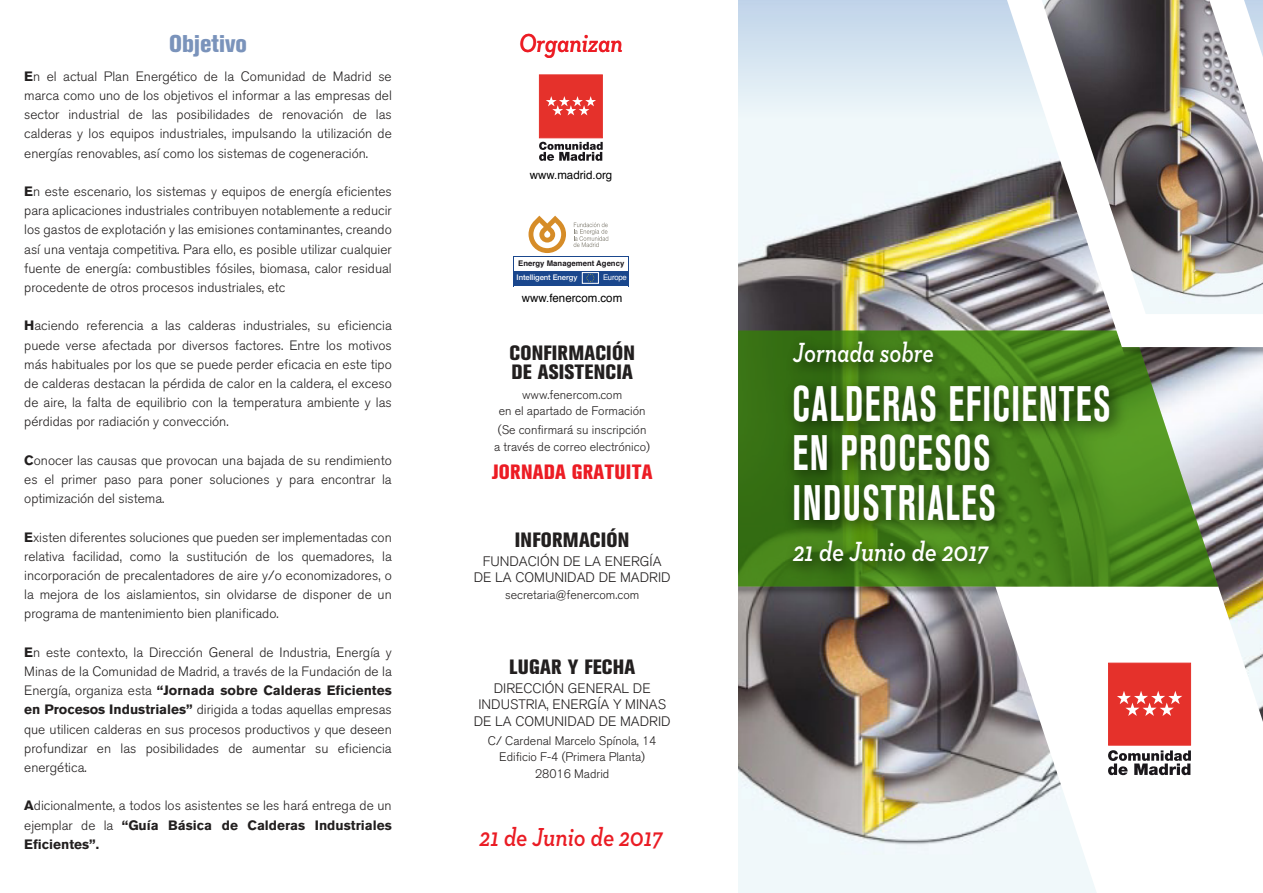
<style>
.page{position:relative;width:1263px;height:893px;background:#fff}
.page>*{position:absolute;margin:0;border:0;box-sizing:border-box;transform-origin:0 0}
.t1{font:49.35px/49.5px "Akzidenz Grotesk BQ Bd Cnd Alt";letter-spacing:.04em;color:#fff;scale:.76 1}
.t2{font:italic 600 28.2px "Neutraface Slab Text";color:#fff;scale:.85 1}
.t3{font:italic 600 28.2px "Neutraface Slab Text";color:#fff;scale:.81 1}
.t4{font:italic 600 26.4px "Neutraface Slab Text";color:#ea1c24;scale:.85 1}
.t5{font:italic 600 26.4px "Neutraface Slab Text";color:#ec1c24;scale:.85 1}
.t6{font:800 condensed 24px "Akzidenz Grotesk BQ";color:#7a93bb}
.t7{font:800 condensed 20.55px/19.2px "Akzidenz Grotesk BQ";letter-spacing:.01em;color:#221f1f}
.t8{font:800 condensed 20.55px "Akzidenz Grotesk BQ";letter-spacing:.01em;color:#ec1c24}
.t9{font:13.65px/16.4px "Akzidenz Grotesk BQ Light SC";color:#221f1f;text-align:center}
.t10{font:300 13.5px/19.2px "Akzidenz Grotesk BQ";color:#221f1f;text-align:justify}
.t11{font:300 12.3px/16.4px "Akzidenz Grotesk BQ";color:#221f1f;text-align:center}
.t12{font:11.55px "Helvetica";color:#000}
.t13{font:700 7.8px "Helvetica";letter-spacing:.005em;color:#1a171b}
.t14{font:500 7.8px "Helvetica Neue LT Std";letter-spacing:-.01em;color:#fff}
.t15{font:7.8px "Helvetica";letter-spacing:-.03em;color:#fff}
.s1{font-weight:700}
</style>
<div class="page">
<img style="left:738px;top:222px;width:525px;height:671px">
<svg style="left:738px;top:0;width:237px;height:222px"></svg>
<svg style="left:738px;top:586px;width:39px;height:16px"></svg>
<svg style="left:995px;top:586px;width:268px;height:307px"></svg>
<svg style="left:738px;top:331px;width:480px;height:255px;background:#6a9650"></svg>
<svg style="left:975px;top:0;width:288px;height:364px"></svg>
<svg style="left:528px;top:216px;width:38px;height:37px"></svg>
<svg style="left:573px;top:222px;width:35px;height:25px"></svg>
<div style="left:514px;top:271px;width:115px;height:15px;background:#1a478d"></div>
<hr style="left:514px;top:256px;width:1px;height:30px;background:#1a478d">
<hr style="left:628px;top:256px;width:1px;height:30px;background:#1a478d">
<hr style="left:514px;top:256px;width:115px;height:1px;background:#1a478d">
<div style="left:582px;top:272px;width:17px;height:11px;background:#1a478d;border:1px solid #fff"></div>
<svg style="left:586px;top:274px;width:8px;height:8px"></svg>
<div style="left:539px;top:75px;width:64px;height:63px;background:#e5312b;border:1px solid #e5312b"></div>
<svg style="left:546px;top:96px;width:50px;height:19px"></svg>
<svg style="left:539px;top:142px;width:64px;height:19px"></svg>
<div style="left:1108px;top:663px;width:83px;height:83px;background:#e5312b;border:1px solid #e5312b"></div>
<svg style="left:1117px;top:691px;width:65px;height:25px"></svg>
<svg style="left:1108px;top:750px;width:83px;height:25px"></svg>
<img style="left:777px;top:323px;width:359px;height:332px">
<h3 class="t6" style="left:169px;top:30px;width:79px">Objetivo</h3>
<p class="t10" style="left:24px;top:67px;width:369px"><span class="s1">E</span>n el actual Plan Energético de la Comunidad de Madrid se marca como uno de los objetivos el informar a las empresas del sector industrial de las posibilidades de renovación de las calderas y los equipos industriales, impulsando la utilización de energías renovables, así como los sistemas de cogeneración.</p>
<p class="t10" style="left:24px;top:182px;width:369px"><span class="s1">E</span>n este escenario, los sistemas y equipos de energía eficientes para aplicaciones industriales contribuyen notablemente a reducir los gastos de explotación y las emisiones contaminantes, creando así una ventaja competitiva. Para ello, es posible utilizar cualquier fuente de energía: combustibles fósiles, biomasa, calor residual procedente de otros procesos industriales, etc</p>
<p class="t10" style="left:24px;top:316px;width:369px"><span class="s1">H</span>aciendo referencia a las calderas industriales, su eficiencia puede verse afectada por diversos factores. Entre los motivos más habituales por los que se puede perder eficacia en este tipo de calderas destacan la pérdida de calor en la caldera, el exceso de aire, la falta de equilibrio con la temperatura ambiente y las pérdidas por radiación y convección.</p>
<p class="t10" style="left:24px;top:451px;width:369px"><span class="s1">C</span>onocer las causas que provocan una bajada de su rendimiento es el primer paso para poner soluciones y para encontrar la optimización del sistema.</p>
<p class="t10" style="left:24px;top:528px;width:369px"><span class="s1">E</span>xisten diferentes soluciones que pueden ser implementadas con relativa facilidad, como la sustitución de los quemadores, la incorporación de precalentadores de aire y/o economizadores, o la mejora de los aislamientos, sin olvidarse de disponer de un programa de mantenimiento bien planificado.</p>
<p class="t10" style="left:24px;top:643px;width:369px"><span class="s1">E</span>n este contexto, la Dirección General de Industria, Energía y Minas de la Comunidad de Madrid, a través de la Fundación de la Energía, organiza esta <span class="s1">“Jornada sobre Calderas Eficientes en Procesos Industriales”</span> dirigida a todas aquellas empresas que utilicen calderas en sus procesos productivos y que deseen profundizar en las posibilidades de aumentar su eficiencia energética.</p>
<p class="t10" style="left:24px;top:796px;width:369px"><span class="s1">A</span>dicionalmente, a todos los asistentes se les hará entrega de un ejemplar de la <span class="s1">“Guía Básica de Calderas Industriales Eficientes”.</span></p>
<h3 class="t5" style="left:519px;top:27px;width:124px">Organizan</h3>
<p class="t12" style="left:530px;top:166px;width:84px">www.madrid.org</p>
<p class="t13" style="left:518px;top:257px;width:108px">Energy Management Agency</p>
<p class="t14" style="left:517px;top:273px;width:62px">Intelligent Energy</p>
<p class="t15" style="left:603px;top:271px;width:25px">Europe</p>
<p class="t12" style="left:522px;top:289px;width:102px">www.fenercom.com</p>
<h3 class="t7" style="left:509px;top:344px;width:127px">CONFIRMACIÓN<br>DE ASISTENCIA</h3>
<p class="t11" style="left:499px;top:386px;width:148px">www.fenercom.com<br>en el apartado de Formación</p>
<p class="t11" style="left:494px;top:422px;width:157px;text-align:left">(Se confirmará su inscripción a través de correo electrónico)</p>
<h3 class="t8" style="left:492px;top:460px;width:162px">JORNADA GRATUITA</h3>
<h3 class="t7" style="left:515px;top:530px;width:116px">INFORMACIÓN</h3>
<p class="t9" style="left:474px;top:553px;width:198px">FUNDACIÓN DE LA ENERGÍA<br>DE LA COMUNIDAD DE MADRID</p>
<p class="t11" style="left:505px;top:587px;width:136px">secretaria@fenercom.com</p>
<h3 class="t7" style="left:509px;top:657px;width:128px">LUGAR Y FECHA</h3>
<p class="t9" style="left:474px;top:680px;width:198px">DIRECCIÓN GENERAL DE<br>INDUSTRIA, ENERGÍA Y MINAS<br>DE LA COMUNIDAD DE MADRID</p>
<p class="t11" style="left:488px;top:733px;width:170px">C/ Cardenal Marcelo Spínola, 14<br>Edificio F-4 (Primera Planta)<br>28016 Madrid</p>
<h3 class="t4" style="left:480px;top:821px;width:217px">21 de Junio de 2017</h3>
<h2 class="t3" style="left:793px;top:335px;width:175px">Jornada sobre</h2>
<h1 class="t1" style="left:792px;top:379px;width:420px">CALDERAS EFICIENTES<br>EN PROCESOS<br>INDUSTRIALES</h1>
<h2 class="t2" style="left:793px;top:534px;width:231px">21 de Junio de 2017</h2>
</div>
